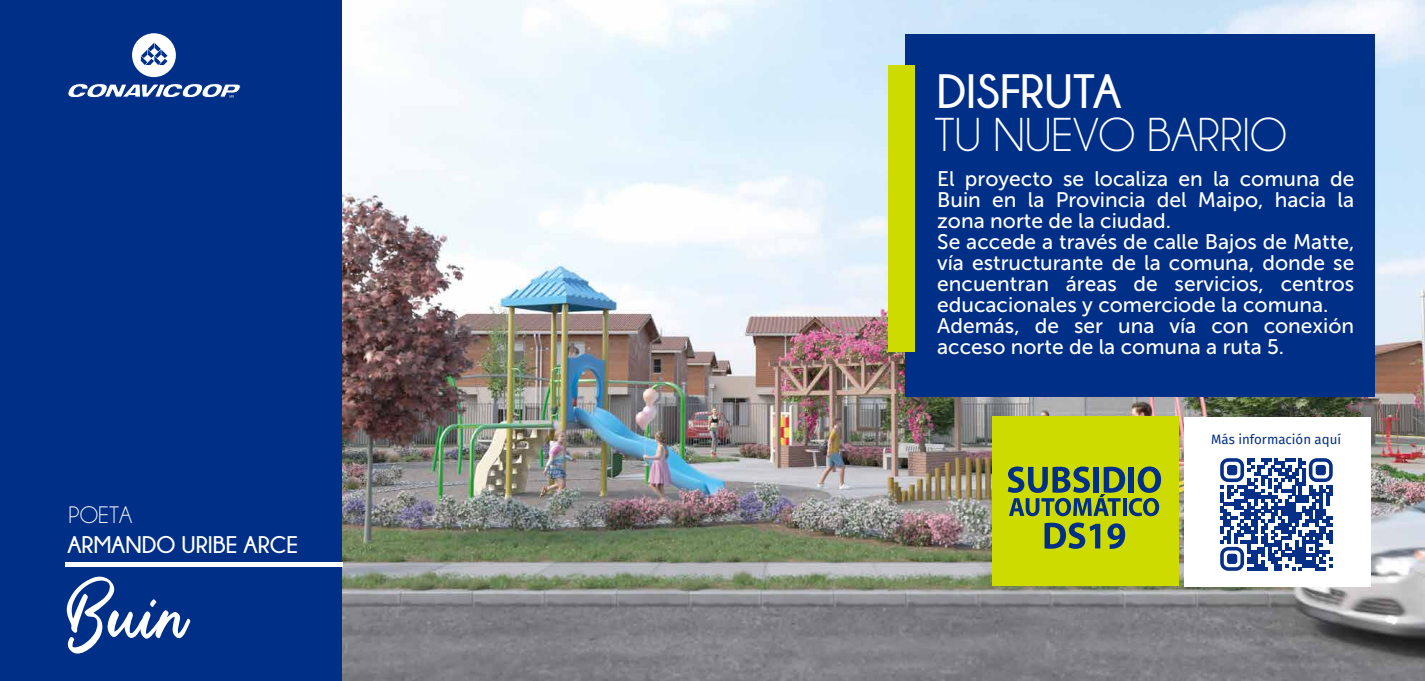
<style>
.page{position:relative;width:1425px;height:681px;background:#fff}
.page>*{position:absolute;margin:0;border:0;box-sizing:border-box;transform-origin:0 0}
.t1{font:48px "Champagne&Limousines";color:#fff}
.t2{font:700 48px "Champagne&Limousines";color:#fff}
.t3{font:700 24px "Champagne&Limousines";color:#fff}
.t4{font:24px "Champagne&Limousines";color:#fff}
.t5{font:21px/21px "Museo Sans 500";color:#fff}
.t6{font:13.2px "Fira Sans";color:#002f87}
</style>
<div class="page">
<img style="left:342px;top:0;width:1083px;height:680px">
<div style="left:0;top:0;width:342px;height:680px;background:#002f87"></div>
<div style="left:132px;top:33px;width:44px;height:44px;background:#fff;border-radius:50%"></div>
<svg style="left:141px;top:43px;width:26px;height:22px"></svg>
<svg style="left:68px;top:83px;width:173px;height:15px"></svg>
<hr style="left:65px;top:562px;width:278px;height:4px;background:#fff">
<div style="left:992px;top:416px;width:186px;height:169px;background:#cddb00"></div>
<svg style="left:1008px;top:466px;width:153px;height:50px"></svg>
<svg style="left:1044px;top:522px;width:56px;height:26px"></svg>
<svg style="left:1107px;top:523px;width:18px;height:25px"></svg>
<div style="left:905px;top:34px;width:469px;height:363px;background:#002f87"></div>
<div style="left:888px;top:65px;width:27px;height:286px;background:#cddb00"></div>
<div style="left:1184px;top:416px;width:186px;height:170px;background:#fff"></div>
<svg style="left:1220px;top:458px;width:113px;height:112px"></svg>
<svg style="left:67px;top:576px;width:123px;height:77px"></svg>
<p class="t4" style="left:69px;top:503px;width:65px">POETA</p>
<p class="t3" style="left:67px;top:531px;width:232px">ARMANDO URIBE ARCE</p>
<h1 class="t2" style="left:937px;top:65px;width:186px">DISFRUTA</h1>
<h1 class="t1" style="left:934px;top:111px;width:354px">TU NUEVO BARRIO</h1>
<p class="t5" style="left:937px;top:168px;width:419px">El proyecto se localiza en la comuna de Buin en la Provincia del Maipo, hacia la zona norte de la ciudad.<br>Se accede a través de calle Bajos de Matte, vía estructurante de la comuna, donde se encuentran áreas de servicios, centros educacionales y comerciode la comuna.<br>Además, de ser una vía con conexión acceso norte de la comuna a ruta 5.</p>
<p class="t6" style="left:1211px;top:429px;width:131px">Más información aquí</p>
</div>
